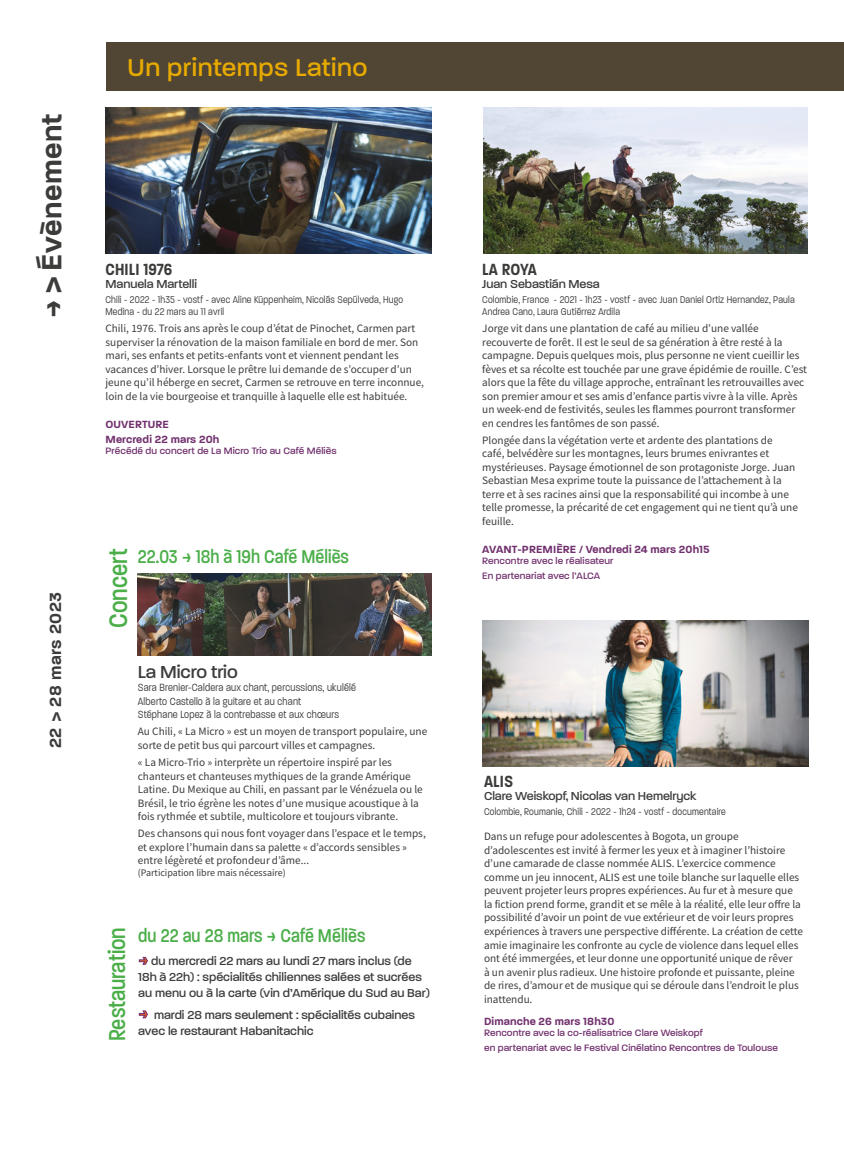
<style>
.page{position:relative;width:844px;height:1170px;background:#fff}
.page>*{position:absolute;margin:0;border:0;box-sizing:border-box;transform-origin:0 0}
.t1{font:600 30px "Paralucent";letter-spacing:.02em;color:#3c3c3b}
.t2{font:500 27.5px "Paralucent Condensed";color:#4bae49}
.t3{font:500 26.25px "Paralucent";letter-spacing:.02em;color:#e7aa00}
.t4{font:500 25px "Paralucent Condensed";color:#4bae49}
.t5{font:500 20px "Paralucent Condensed";color:#4bae49}
.t6{font:500 18.75px "Paralucent";letter-spacing:-.005em;color:#3c3c3b}
.t7{font:600 17.5px "Paralucent Condensed";letter-spacing:.01em;color:#3c3c3b}
.t8{font:600 17.5px "Paralucent";letter-spacing:.03em;color:#3c3c3b}
.t9{font:500 12.5px/16.2px "Paralucent";color:#3c3c3b}
.t10{font:11.25px/13.5px "Source Sans Variable";color:#3c3c3b}
.t11{font:300 11.25px/13.5px "Paralucent Condensed";letter-spacing:.02em;color:#3c3c3b}
.t12{font:600 11.25px/14.8px "Paralucent";letter-spacing:.01em;color:#71306e}
.t13{font:300 10.62px/11.9px "Paralucent Condensed";letter-spacing:.02em;color:#3c3c3b}
.t14{font:500 10px/14.8px "Paralucent";letter-spacing:.01em;color:#71306e}
.t15{font:10px "Source Sans Variable";color:#3c3c3b}
.s1{font-weight:600;font-size:16.25px;color:#eb601d}
</style>
<div class="page">
<div style="left:106px;top:43px;width:737px;height:48px;background:#514533"></div>
<img style="left:483px;top:107px;width:324px;height:146px">
<img style="left:482px;top:620px;width:326px;height:146px">
<img style="left:138px;top:573px;width:293px;height:83px">
<img style="left:105px;top:107px;width:326px;height:146px">
<h1 class="t1" style="left:34px;top:318px;width:206px;rotate:-90deg">→&gt; Évènement</h1>
<h3 class="t8" style="left:45px;top:748px;width:157px;rotate:-90deg">22 &gt; 28 mars 2023</h3>
<h3 class="t3" style="left:128px;top:52px;width:241px">Un printemps Latino</h3>
<h3 class="t7" style="left:105px;top:259px;width:68px">CHILI 1976</h3>
<p class="t9" style="left:105px;top:275px;width:93px">Manuela Martelli</p>
<p class="t13" style="left:105px;top:294px;width:299px">Chili - 2022 - 1h35 - vostf - avec Aline Küppenheim, Nicolás Sepúlveda, Hugo<br>Medina - du 22 mars au 11 avril</p>
<p class="t10" style="left:105px;top:321px;width:320px">Chili, 1976. Trois ans après le coup d’état de Pinochet, Carmen part superviser la rénovation de la maison familiale en bord de mer. Son mari, ses enfants et petits-enfants vont et viennent pendant les vacances d’hiver. Lorsque le prêtre lui demande de s’occuper d’un jeune qu’il héberge en secret, Carmen se retrouve en terre inconnue, loin de la vie bourgeoise et tranquille à laquelle elle est habituée.</p>
<p class="t12" style="left:105px;top:417px;width:115px">OUVERTURE<br>Mercredi 22 mars 20h</p>
<p class="t14" style="left:105px;top:443px;width:232px">Précédé du concert de La Micro Trio au Café Méliès</p>
<h2 class="t2" style="left:102px;top:627px;width:81px;rotate:-90deg">Concert</h2>
<h3 class="t5" style="left:138px;top:544px;width:213px">22.03 → 18h à 19h Café Méliès</h3>
<h3 class="t6" style="left:138px;top:660px;width:101px">La Micro trio</h3>
<p class="t11" style="left:138px;top:681px;width:219px">Sara Brenier-Caldera aux chant, percussions, ukulélé<br>Alberto Castello à la guitare et au chant<br>Stéphane Lopez à la contrebasse et aux chœurs</p>
<p class="t10" style="left:138px;top:725px;width:291px">Au Chili, « La Micro » est un moyen de transport populaire, une sorte de petit bus qui parcourt villes et campagnes.</p>
<p class="t10" style="left:138px;top:755px;width:286px">« La Micro-Trio » interprète un répertoire inspiré par les chanteurs et chanteuses mythiques de la grande Amérique Latine. Du Mexique au Chili, en passant par le Vénézuela ou le Brésil, le trio égrène les notes d’une musique acoustique à la fois rythmée et subtile, multicolore et toujours vibrante.</p>
<p class="t10" style="left:138px;top:826px;width:289px">Des chansons qui nous font voyager dans l’espace et le temps, et explore l’humain dans sa palette « d’accords sensibles » entre légèreté et profondeur d’âme...</p>
<p class="t15" style="left:138px;top:866px;width:149px">(Participation libre mais nécessaire)</p>
<h3 class="t4" style="left:102px;top:1041px;width:115px;rotate:-90deg">Restauration</h3>
<h3 class="t5" style="left:138px;top:924px;width:229px">du 22 au 28 mars → Café Méliès</h3>
<p class="t9" style="left:138px;top:952px;width:293px"><span class="s1">→</span> du mercredi 22 mars au lundi 27 mars inclus (de<br>18h à 22h) : spécialités chiliennes salées et sucrées au menu ou à la carte (vin d’Amérique du Sud au Bar)</p>
<p class="t9" style="left:138px;top:1006px;width:278px"><span class="s1">→</span> mardi 28 mars seulement : spécialités cubaines avec le restaurant Habanitachic</p>
<h3 class="t7" style="left:482px;top:259px;width:56px">LA ROYA</h3>
<p class="t9" style="left:482px;top:275px;width:119px">Juan Sebastián Mesa</p>
<p class="t13" style="left:482px;top:294px;width:314px">Colombie, France - 2021 - 1h23 - vostf - avec Juan Daniel Ortiz Hernandez, Paula<br>Andrea Cano, Laura Gutiérrez Ardila</p>
<p class="t10" style="left:482px;top:322px;width:326px">Jorge vit dans une plantation de café au milieu d’une vallée recouverte de forêt. Il est le seul de sa génération à être resté à la campagne. Depuis quelques mois, plus personne ne vient cueillir les fèves et sa récolte est touchée par une grave épidémie de rouille. C’est alors que la fête du village approche, entraînant les retrouvailles avec son premier amour et ses amis d’enfance partis vivre à la ville. Après un week-end de festivités, seules les flammes pourront transformer en cendres les fantômes de son passé.</p>
<p class="t10" style="left:482px;top:433px;width:317px">Plongée dans la végétation verte et ardente des plantations de<br>café, belvédère sur les montagnes, leurs brumes enivrantes et mystérieuses. Paysage émotionnel de son protagoniste Jorge. Juan Sebastian Mesa exprime toute la puissance de l’attachement à la terre et à ses racines ainsi que la responsabilité qui incombe à une telle promesse, la précarité de cet engagement qui ne tient qu’à une feuille.</p>
<p class="t12" style="left:482px;top:542px;width:229px">AVANT-PREMIÈRE / Vendredi 24 mars 20h15</p>
<p class="t14" style="left:482px;top:553px;width:132px">Rencontre avec le réalisateur<br>En partenariat avec l’ALCA</p>
<h3 class="t7" style="left:484px;top:770px;width:31px">ALIS</h3>
<p class="t9" style="left:484px;top:787px;width:214px">Clare Weiskopf, Nicolas van Hemelryck</p>
<p class="t13" style="left:484px;top:805px;width:243px">Colombie, Roumanie, Chili - 2022 - 1h24 - vostf - documentaire</p>
<p class="t10" style="left:484px;top:830px;width:320px">Dans un refuge pour adolescentes à Bogota, un groupe d’adolescentes est invité à fermer les yeux et à imaginer l’histoire d’une camarade de classe nommée ALIS. L’exercice commence comme un jeu innocent, ALIS est une toile blanche sur laquelle elles peuvent projeter leurs propres expériences. Au fur et à mesure que la fiction prend forme, grandit et se mêle à la réalité, elle leur offre la possibilité d’avoir un point de vue extérieur et de voir leurs propres expériences à travers une perspective différente. La création de cette amie imaginaire les confronte au cycle de violence dans lequel elles ont été immergées, et leur donne une opportunité unique de rêver<br>à un avenir plus radieux. Une histoire profonde et puissante, pleine de rires, d’amour et de musique qui se déroule dans l’endroit le plus inattendu.</p>
<p class="t12" style="left:484px;top:1013px;width:132px">Dimanche 26 mars 18h30</p>
<p class="t14" style="left:484px;top:1025px;width:295px">Rencontre avec la co-réalisatrice Clare Weiskopf<br>en partenariat avec le Festival Cinélatino Rencontres de Toulouse</p>
</div>
